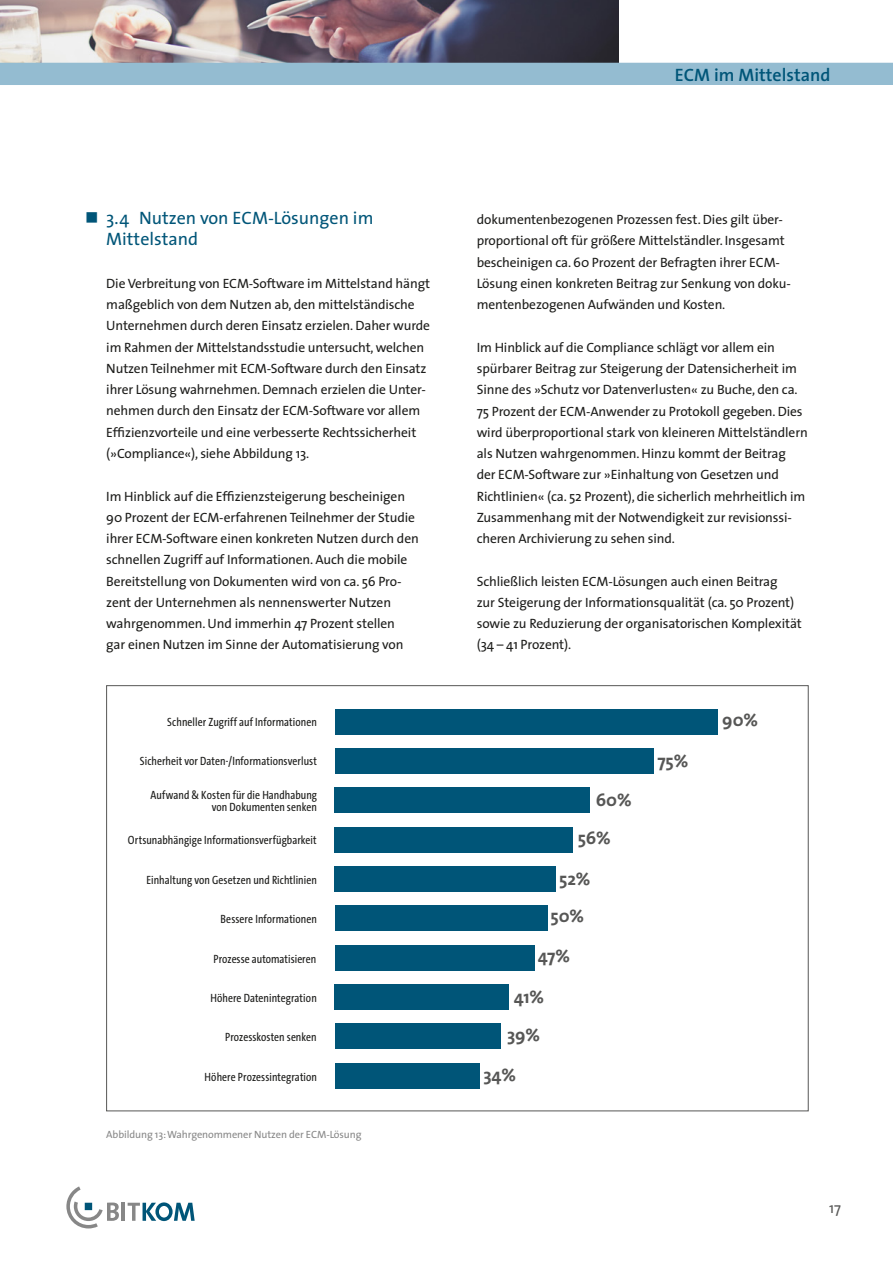
<style>
.page{position:relative;width:893px;height:1263px;background:#fff}
.page>*{position:absolute;margin:0;border:0;box-sizing:border-box;transform-origin:0 0}
.t1{font:18px/21.3px "The Sans";color:#005578}
.t2{font:700 18px/38px "The Sans";letter-spacing:-.005em;color:#575756}
.t3{font:600 18px "The Sans";color:#005578}
.t4{font:15px "The Sans";color:#575756}
.t5{font:13.5px/21.3px "The Sans";letter-spacing:-.01em;color:#1d1d1b}
.t6{font:12px/12px "The Sans Cd LF5 Plain";letter-spacing:.005em;color:#1d1d1b;text-align:right}
.t7{font:10.5px "The Sans";letter-spacing:-.01em;color:#878787}
</style>
<div class="page">
<img style="left:0;top:0;width:618px;height:63px">
<div style="left:0;top:63px;width:893px;height:22px;background:#94bcd1"></div>
<svg style="left:66px;top:1186px;width:53px;height:42px"></svg>
<hr style="left:121px;top:1203px;width:4px;height:18px;background:#878787">
<div style="left:85px;top:1203px;width:7px;height:7px;background:#005578"></div>
<svg style="left:128px;top:1202px;width:67px;height:19px"></svg>
<div style="left:335px;top:905px;width:212px;height:26px;background:#005578"></div>
<div style="left:335px;top:866px;width:221px;height:26px;background:#005578"></div>
<div style="left:335px;top:1024px;width:166px;height:25px;background:#005578"></div>
<div style="left:335px;top:709px;width:382px;height:25px;background:#005578"></div>
<div style="left:335px;top:748px;width:319px;height:26px;background:#005578"></div>
<div style="left:335px;top:787px;width:255px;height:26px;background:#005578"></div>
<div style="left:335px;top:827px;width:238px;height:25px;background:#005578"></div>
<div style="left:335px;top:984px;width:174px;height:26px;background:#005578"></div>
<div style="left:335px;top:945px;width:200px;height:25px;background:#005578"></div>
<div style="left:335px;top:1063px;width:144px;height:26px;background:#005578"></div>
<h1 class="t3" style="left:675px;top:63px;width:157px">ECM im Mittelstand</h1>
<h1 class="t1" style="left:106px;top:207px;width:269px">3.4 Nutzen von ECM-Lösungen im<br>Mittelstand</h1>
<p class="t5" style="left:106px;top:273px;width:325px">Die Verbreitung von ECM-Software im Mittelstand hängt maßgeblich von dem Nutzen ab, den mittelständische Unternehmen durch deren Einsatz erzielen. Daher wurde im Rahmen der Mittelstandsstudie untersucht, welchen Nutzen Teilnehmer mit ECM-Software durch den Einsatz ihrer Lösung wahrnehmen. Demnach erzielen die Unter&shy;nehmen durch den Einsatz der ECM-Software vor allem Effizienzvorteile und eine verbesserte Rechtssicherheit (»Compliance«), siehe Abbildung 13.</p>
<p class="t5" style="left:106px;top:485px;width:314px">Im Hinblick auf die Effizienzsteigerung bescheinigen 90 Prozent der ECM-erfahrenen Teilnehmer der Studie ihrer ECM-Software einen konkreten Nutzen durch den schnellen Zugriff auf Informationen. Auch die mobile Bereitstellung von Dokumenten wird von ca. 56 Pro&shy;zent der Unternehmen als nennenswerter Nutzen wahrgenommen. Und immerhin 47 Prozent stellen<br>gar einen Nutzen im Sinne der Automatisierung von</p>
<p class="t5" style="left:477px;top:209px;width:316px">dokumentenbezogenen Prozessen fest. Dies gilt über&shy;proportional oft für größere Mittelständler. Insgesamt bescheinigen ca. 60 Prozent der Befragten ihrer ECM-Lösung einen konkreten Beitrag zur Senkung von doku&shy;mentenbezogenen Aufwänden und Kosten.</p>
<p class="t5" style="left:477px;top:337px;width:332px">Im Hinblick auf die Compliance schlägt vor allem ein spürbarer Beitrag zur Steigerung der Datensicherheit im Sinne des »Schutz vor Datenverlusten« zu Buche, den ca.<br>75 Prozent der ECM-Anwender zu Protokoll gegeben. Dies wird überproportional stark von kleineren Mittelständlern als Nutzen wahrgenommen. Hinzu kommt der Beitrag der ECM-Software zur »Einhaltung von Gesetzen und Richtlinien« (ca. 52 Prozent), die sicherlich mehrheitlich im Zusammenhang mit der Notwendigkeit zur revisionssi&shy;cheren Archivierung zu sehen sind.</p>
<p class="t5" style="left:477px;top:570px;width:326px">Schließlich leisten ECM-Lösungen auch einen Beitrag<br>zur Steigerung der Informationsqualität (ca. 50 Prozent) sowie zu Reduzierung der organisatorischen Komplexität (34 – 41 Prozent).</p>
<p class="t6" style="left:167px;top:716px;width:151px">Schneller Zugriff auf Informationen</p>
<h1 class="t2" style="left:722px;top:701px;width:37px">90%</h1>
<p class="t6" style="left:140px;top:755px;width:178px">Sicherheit vor Daten-/Informationsverlust</p>
<h1 class="t2" style="left:657px;top:742px;width:33px">75%</h1>
<p class="t6" style="left:151px;top:788px;width:168px">Aufwand &amp; Kosten für die Handhabung von Dokumenten senken</p>
<p class="t6" style="left:128px;top:834px;width:190px">Ortsunabhängige Informationsverfügbarkeit</p>
<h1 class="t2" style="left:578px;top:781px;width:55px;text-indent:18px">60%<br>56%</h1>
<p class="t6" style="left:147px;top:873px;width:172px">Einhaltung von Gesetzen und Richtlinien</p>
<h1 class="t2" style="left:559px;top:860px;width:33px">52%</h1>
<p class="t6" style="left:221px;top:913px;width:98px">Bessere Informationen</p>
<h1 class="t2" style="left:551px;top:897px;width:35px">50%</h1>
<p class="t6" style="left:214px;top:952px;width:104px">Prozesse automatisieren</p>
<h1 class="t2" style="left:538px;top:937px;width:34px">47%</h1>
<p class="t6" style="left:210px;top:991px;width:108px">Höhere Datenintegration</p>
<p class="t6" style="left:225px;top:1031px;width:93px">Prozesskosten senken</p>
<h1 class="t2" style="left:514px;top:978px;width:32px">41%</h1>
<h1 class="t2" style="left:507px;top:1016px;width:35px">39%</h1>
<p class="t6" style="left:205px;top:1071px;width:114px">Höhere Prozessintegration</p>
<h1 class="t2" style="left:483px;top:1056px;width:34px">34%</h1>
<p class="t7" style="left:106px;top:1128px;width:257px">Abbildung 13: Wahrgenommener Nutzen der ECM-Lösung</p>
<p class="t4" style="left:829px;top:1199px;width:13px">17</p>
</div>
